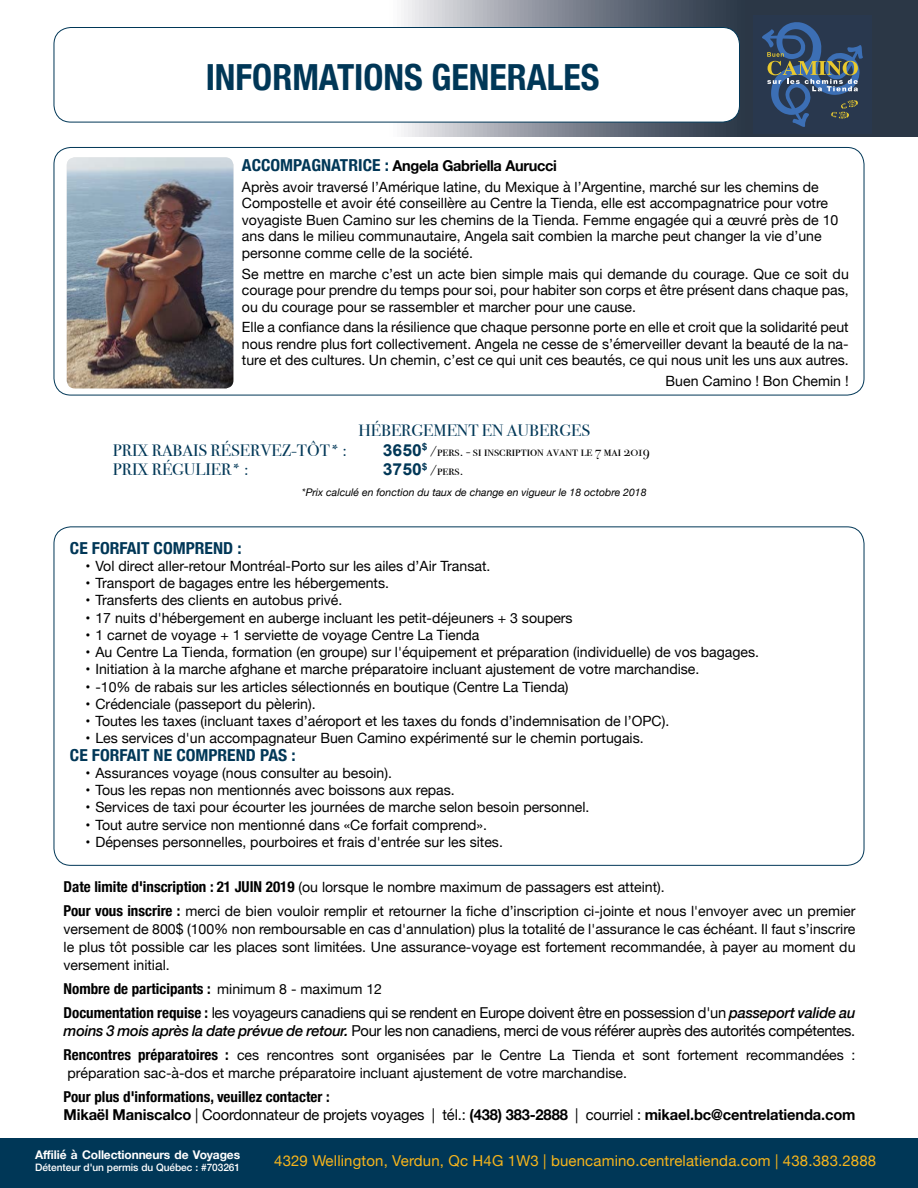
<style>
.page{position:relative;width:918px;height:1188px;background:#fff}
.page>*{position:absolute;margin:0;border:0;box-sizing:border-box;transform-origin:0 0}
.t1{font:700 condensed 36px "Helvetica Neue";color:#003757}
.t2{font:16.5px "Bodoni Svty Two SCITCTT";color:#003757;scale:1.06 1}
.t3{font:700 condensed 16.5px "Helvetica Neue";color:#003757;scale:1.06 1}
.t4{font:15px/24px "Helvetica Neue";letter-spacing:-.02em;color:#000}
.t5{font:700 15px/18px "Helvetica Neue";letter-spacing:-.01em;color:#000}
.t6{font:15px "Helvetica Neue";letter-spacing:.01em;color:#f7b51c}
.t7{font:14.1px/16.5px "Helvetica Neue";color:#000}
.t8{font:14.1px "Bodoni Svty Two SCITCTT";color:#000}
.t9{font:700 12px "Helvetica Neue";letter-spacing:-.01em;color:#fff}
.t10{font:italic 10.5px "Helvetica Neue";color:#000}
.t11{font:500 10.2px "Helvetica Neue";letter-spacing:-.01em;color:#fff}
.s1{font-stretch:condensed;font-size:16.5px;color:#003757}
.s2{font-family:"Arial";font-weight:700;font-size:16.5px;color:#003757}
.s3{font-weight:700;font-stretch:condensed;font-size:15px}
.s4{font-weight:700;font-stretch:condensed}
.s5{font-size:14.1px}
.s6{font-weight:500;font-style:italic}
.s7{font-stretch:condensed}
.s8{font-weight:400}
</style>
<div class="page">
<div style="left:0;top:1138px;width:918px;height:50px;background:#003757"></div>
<svg style="left:53px;top:0;width:865px;height:136px"></svg>
<div style="left:753px;top:15px;width:119px;height:119px;background:#29384e"></div>
<svg style="left:762px;top:22px;width:101px;height:105px"></svg>
<div style="left:54px;top:28px;width:685px;height:94px;background:#fff;border-radius:17px"></div>
<div style="left:54px;top:27px;width:686px;height:95px;border:1px solid #003757;border-radius:17px"></div>
<svg style="left:216px;top:120px;width:139px;height:16px"></svg>
<svg style="left:432px;top:120px;width:168px;height:17px;background:#a1a7b1"></svg>
<div style="left:54px;top:147px;width:810px;height:248px;border:1px solid #003757;border-radius:17px"></div>
<img style="left:67px;top:157px;width:166px;height:231px">
<h1 class="t1" style="left:206px;top:47px;width:395px">INFORMATIONS GENERALES</h1>
<p class="t5" style="left:242px;top:157px;width:317px"><span class="s1">ACCOMPAGNATRICE :</span> Angela Gabriella Aurucci</p>
<p class="t7" style="left:242px;top:179px;width:598px">Après avoir traversé l’Amérique latine, du Mexique à l’Argentine, marché sur les chemins de Compostelle et avoir été conseillère au Centre la Tienda, elle est accompagnatrice pour votre voyagiste Buen Camino sur les chemins de la Tienda. Femme engagée qui a œuvré près de 10 ans dans le milieu communautaire, Angela sait combien la marche peut changer la vie d’une personne comme celle de la société.</p>
<p class="t7" style="left:242px;top:266px;width:608px;text-align:justify">Se mettre en marche c’est un acte bien simple mais qui demande du courage. Que ce soit du courage pour prendre du temps pour soi, pour habiter son corps et être présent dans chaque pas, ou du courage pour se rassembler et marcher pour une cause.</p>
<p class="t7" style="left:242px;top:320px;width:608px;text-align:justify">Elle a confiance dans la résilience que chaque personne porte en elle et croit que la solidarité peut nous rendre plus fort collectivement. Angela ne cesse de s’émerveiller devant la beauté de la na&shy;ture et des cultures. Un chemin, c’est ce qui unit ces beautés, ce qui nous unit les uns aux autres.</p>
<p class="t7" style="left:666px;top:374px;width:185px">Buen Camino ! Bon Chemin !</p>
<p class="t2" style="left:358px;top:421px;width:220px">HÉBERGEMENT EN AUBERGES</p>
<p class="t2" style="left:113px;top:440px;width:223px">PRIX RABAIS RÉSERVEZ-TÔT* :</p>
<p class="t8" style="left:383px;top:443px;width:268px"><span class="s2">3650</span><sup>$</sup> /pers. - si inscription avant le 7 mai 2019</p>
<p class="t2" style="left:113px;top:460px;width:130px">PRIX RÉGULIER* :</p>
<p class="t8" style="left:383px;top:462px;width:82px"><span class="s2">3750</span><sup>$</sup> /pers.</p>
<p class="t10" style="left:302px;top:485px;width:346px">*Prix calculé en fonction du taux de change en vigueur le 18 octobre 2018</p>
<p class="t3" style="left:70px;top:534px;width:163px">CE FORFAIT COMPREND :</p>
<p class="t7" style="left:85px;top:559px;width:406px">• Vol direct aller-retour Montréal-Porto sur les ailes d’Air Transat.</p>
<p class="t7" style="left:85px;top:576px;width:305px">• Transport de bagages entre les hébergements.</p>
<p class="t7" style="left:85px;top:593px;width:258px">• Transferts des clients en autobus privé.</p>
<p class="t7" style="left:85px;top:610px;width:489px">• 17 nuits d'hébergement en auberge incluant les petit-déjeuners + 3 soupers</p>
<p class="t7" style="left:85px;top:628px;width:396px">• 1 carnet de voyage + 1 serviette de voyage Centre La Tienda</p>
<p class="t7" style="left:85px;top:645px;width:675px">• Au Centre La Tienda, formation (en groupe) sur l'équipement et préparation (individuelle) de vos bagages.</p>
<p class="t7" style="left:85px;top:662px;width:616px">• Initiation à la marche afghane et marche préparatoire incluant ajustement de votre marchandise.</p>
<p class="t7" style="left:85px;top:679px;width:485px">• -10% de rabais sur les articles sélectionnés en boutique (Centre La Tienda)</p>
<p class="t7" style="left:85px;top:697px;width:232px">• Crédenciale (passeport du pèlerin).</p>
<p class="t7" style="left:85px;top:714px;width:585px">• Toutes les taxes (incluant taxes d’aéroport et les taxes du fonds d’indemnisation de l’OPC).</p>
<p class="t7" style="left:85px;top:731px;width:560px">• Les services d'un accompagnateur Buen Camino expérimenté sur le chemin portugais.</p>
<p class="t3" style="left:70px;top:741px;width:215px">CE FORFAIT NE COMPREND PAS :</p>
<p class="t7" style="left:85px;top:766px;width:308px">• Assurances voyage (nous consulter au besoin).</p>
<p class="t7" style="left:85px;top:783px;width:371px">• Tous les repas non mentionnés avec boissons aux repas.</p>
<p class="t7" style="left:85px;top:800px;width:506px">• Services de taxi pour écourter les journées de marche selon besoin personnel.</p>
<p class="t7" style="left:85px;top:817px;width:403px">• Tout autre service non mentionné dans «Ce forfait comprend».</p>
<p class="t7" style="left:85px;top:835px;width:419px">• Dépenses personnelles, pourboires et frais d'entrée sur les sites.</p>
<p class="t7" style="left:64px;top:876px;width:793px;line-height:24px"><span class="s3">Date limite d'inscription : 21 JUIN 2019</span> (ou lorsque le nombre maximum de passagers est atteint).<br><span class="s3">Pour vous inscrire :</span> merci de bien vouloir remplir et retourner la fiche d’inscription ci-jointe et nous l'envoyer avec un premier</p>
<p class="t7" style="left:64px;top:921px;width:793px;line-height:18px;text-align:justify">versement de 800$ (100% non remboursable en cas d'annulation) plus la totalité de l'assurance le cas échéant. Il faut s’inscrire le plus tôt possible car les places sont limitées. Une assurance-voyage est fortement recommandée, à payer au moment du versement initial.</p>
<p class="t4" style="left:64px;top:978px;width:793px"><span class="s4">Nombre de participants :</span> <span class="s5">minimum 8 - maximum 12<br></span><span class="s4">Documentation requise :</span> les voyageurs canadiens qui se rendent en Europe doivent être en possession d'un <span class="s6">passeport valide au</span></p>
<p class="t4" style="left:64px;top:1020px;width:793px"><span class="s6">moins 3 mois après la date prévue de retour.</span> Pour les non canadiens, merci de vous référer auprès des autorités compétentes.</p>
<p class="t7" style="left:64px;top:1047px;width:793px;line-height:18px"><span class="s3">Rencontres préparatoires :</span> ces rencontres sont organisées par le Centre La Tienda et sont fortement recommandées : préparation sac-à-dos et marche préparatoire incluant ajustement de votre marchandise.</p>
<p class="t5" style="left:64px;top:1088px;width:794px"><span class="s7">Pour plus d'informations, veuillez contacter :<br></span>Mikaël Maniscalco <span class="s8">| Coordonnateur de projets voyages | tél.:</span> (438) 383-2888 <span class="s8">| courriel :</span> mikael.bc@centrelatienda.com</p>
<p class="t9" style="left:35px;top:1146px;width:206px">Affilié à Collectionneurs de Voyages</p>
<p class="t11" style="left:35px;top:1160px;width:206px">Détenteur d'un permis du Québec : #703261</p>
<p class="t6" style="left:274px;top:1150px;width:604px">4329 Wellington, Verdun, Qc H4G 1W3 | buencamino.centrelatienda.com | 438.383.2888</p>
</div>
